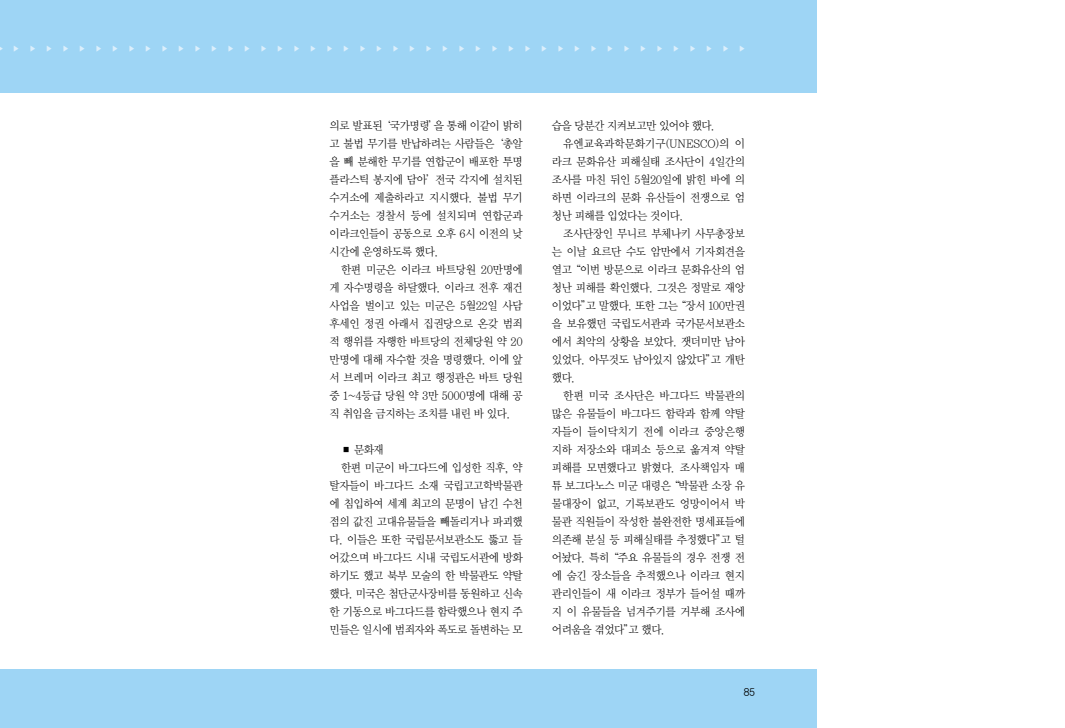
<style>
.page{position:relative;width:1065px;height:728px;background:#fff}
.page>*{position:absolute;margin:0;border:0;box-sizing:border-box;transform-origin:0 0}
.t1{font:11.5px/18px "Y Mj O12";letter-spacing:-.095em;color:#000;text-align:justify;scale:.95 1}
.t2{font:11.5px "Y Mj O12";letter-spacing:-.06em;color:#000;scale:.95 1}
.t3{font:11.5px "Y Mj O12";letter-spacing:-.075em;color:#000;scale:.95 1}
.t4{font:10px "YGO12";color:#000;scale:.95 1}
.t5{font:8px "YGO12";color:#dceffc;scale:.9 1}
</style>
<div class="page">
<div style="left:0;top:0;width:817px;height:728px;background:#9ed5f5"></div>
<div style="left:0;top:93px;width:827px;height:576px;background:#fff"></div>
<p class="t5" style="left:13px;top:45px;width:816px">▶▶▶▶▶▶▶▶▶▶▶▶▶▶▶▶▶▶▶▶▶▶▶▶▶▶▶▶▶▶▶▶▶▶▶▶▶▶▶▶▶▶▶▶▶</p>
<p class="t1" style="left:329px;top:117px;width:206px">의로 발표된‘국가명령’을 통해 이같이 밝히 고 불법 무기를 반납하려는 사람들은‘총알 을 빼 분해한 무기를 연합군이 배포한 투명 플라스틱 봉지에 담아’전국 각지에 설치된 수거소에 제출하라고 지시했다. 불법 무기 수거소는 경찰서 등에 설치되며 연합군과 이라크인들이 공동으로 오후 6시 이전의 낮 시간에 운영하도록 했다.</p>
<p class="t1" style="left:329px;top:261px;width:206px;text-indent:11px">한편 미군은 이라크 바트당원 20만명에 게 자수명령을 하달했다. 이라크 전후 재건 사업을 벌이고 있는 미군은 5월22일 사담 후세인 정권 아래서 집권당으로 온갖 범죄 적 행위를 자행한 바트당의 전체당원 약 20 만명에 대해 자수할 것을 명령했다. 이에 앞 서 브레머 이라크 최고 행정관은 바트 당원 중 1~4등급 당원 약 3만 5000명에 대해 공 직 취임을 금지하는 조치를 내린 바 있다.</p>
<p class="t1" style="left:341px;top:441px;width:47px">■ 문화재</p>
<p class="t1" style="left:341px;top:459px;width:193px">한편 미군이 바그다드에 입성한 직후, 약</p>
<p class="t1" style="left:329px;top:477px;width:206px">탈자들이 바그다드 소재 국립고고학박물관</p>
<p class="t1" style="left:329px;top:495px;width:206px">에 침입하여 세계 최고의 문명이 남긴 수천</p>
<p class="t1" style="left:329px;top:513px;width:206px">점의 값진 고대유물들을 빼돌리거나 파괴했</p>
<p class="t1" style="left:329px;top:531px;width:206px">다. 이들은 또한 국립문서보관소도 뚫고 들</p>
<p class="t1" style="left:329px;top:549px;width:206px">어갔으며 바그다드 시내 국립도서관에 방화</p>
<p class="t1" style="left:329px;top:567px;width:206px">하기도 했고 북부 모술의 한 박물관도 약탈</p>
<p class="t1" style="left:329px;top:585px;width:206px">했다. 미국은 첨단군사장비를 동원하고 신속</p>
<p class="t1" style="left:329px;top:603px;width:206px">한 기동으로 바그다드를 함락했으나 현지 주</p>
<p class="t1" style="left:329px;top:621px;width:206px">민들은 일시에 범죄자와 폭도로 돌변하는 모</p>
<p class="t1" style="left:551px;top:117px;width:174px">습을 당분간 지켜보고만 있어야 했다.</p>
<p class="t2" style="left:563px;top:138px;width:193px">유엔교육과학문화기구(UNESCO)의 이</p>
<p class="t1" style="left:551px;top:153px;width:206px">라크 문화유산 피해실태 조사단이 4일간의</p>
<p class="t1" style="left:551px;top:171px;width:206px">조사를 마친 뒤인 5월20일에 밝힌 바에 의</p>
<p class="t1" style="left:551px;top:189px;width:206px">하면 이라크의 문화 유산들이 전쟁으로 엄</p>
<p class="t1" style="left:551px;top:207px;width:141px">청난 피해를 입었다는 것이다.</p>
<p class="t1" style="left:563px;top:225px;width:193px">조사단장인 무니르 부체나키 사무총장보</p>
<p class="t1" style="left:551px;top:243px;width:206px">는 이날 요르단 수도 암만에서 기자회견을</p>
<p class="t1" style="left:551px;top:261px;width:206px">열고“이번 방문으로 이라크 문화유산의 엄</p>
<p class="t1" style="left:551px;top:279px;width:206px">청난 피해를 확인했다. 그것은 정말로 재앙</p>
<p class="t1" style="left:551px;top:297px;width:206px">이었다”고 말했다. 또한 그는“장서 100만권</p>
<p class="t1" style="left:551px;top:315px;width:206px">을 보유했던 국립도서관과 국가문서보관소</p>
<p class="t1" style="left:551px;top:333px;width:206px">에서 최악의 상황을 보았다. 잿더미만 남아</p>
<p class="t1" style="left:551px;top:351px;width:206px">있었다. 아무것도 남아있지 않았다”고 개탄</p>
<p class="t1" style="left:551px;top:369px;width:27px">했다.</p>
<p class="t1" style="left:563px;top:387px;width:193px">한편 미국 조사단은 바그다드 박물관의</p>
<p class="t1" style="left:551px;top:405px;width:206px">많은 유물들이 바그다드 함락과 함께 약탈</p>
<p class="t3" style="left:551px;top:426px;width:206px">자들이 들이닥치기 전에 이라크 중앙은행</p>
<p class="t1" style="left:551px;top:441px;width:206px">지하 저장소와 대피소 등으로 옮겨져 약탈</p>
<p class="t1" style="left:551px;top:459px;width:206px">피해를 모면했다고 밝혔다. 조사책임자 매</p>
<p class="t1" style="left:551px;top:477px;width:206px">튜 보그다노스 미군 대령은“박물관 소장 유</p>
<p class="t1" style="left:551px;top:495px;width:206px">물대장이 없고, 기록보관도 엉망이어서 박</p>
<p class="t1" style="left:551px;top:513px;width:206px">물관 직원들이 작성한 불완전한 명세표들에</p>
<p class="t1" style="left:551px;top:531px;width:206px">의존해 분실 등 피해실태를 추정했다”고 털</p>
<p class="t1" style="left:551px;top:549px;width:206px">어놨다. 특히“주요 유물들의 경우 전쟁 전</p>
<p class="t1" style="left:551px;top:567px;width:206px">에 숨긴 장소들을 추적했으나 이라크 현지</p>
<p class="t1" style="left:551px;top:585px;width:206px">관리인들이 새 이라크 정부가 들어설 때까</p>
<p class="t1" style="left:551px;top:603px;width:206px">지 이 유물들을 넘겨주기를 거부해 조사에</p>
<p class="t1" style="left:551px;top:621px;width:121px">어려움을 겪었다”고 했다.</p>
<p class="t4" style="left:744px;top:687px;width:14px">85</p>
</div>
